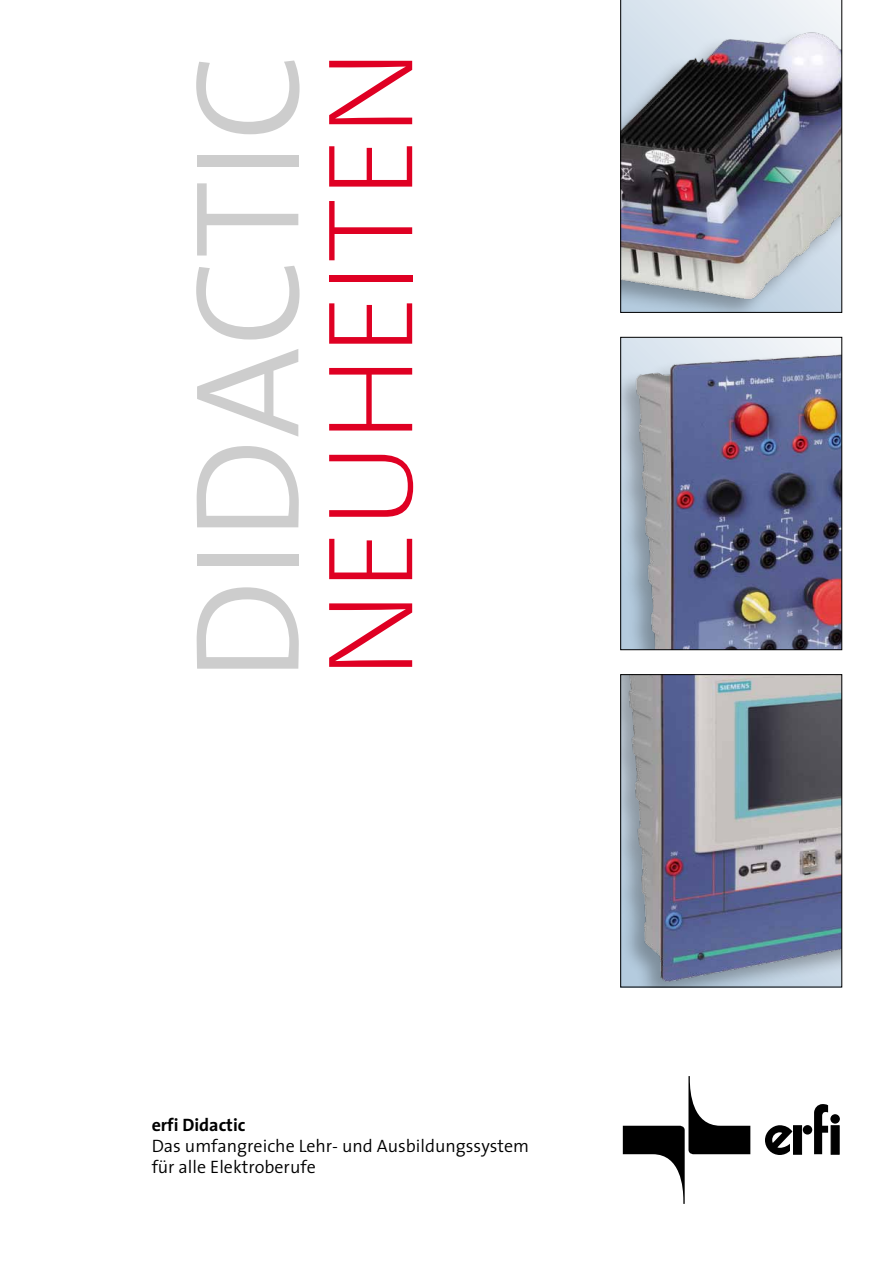
<style>
.page{position:relative;width:893px;height:1263px;background:#fff}
.page>*{position:absolute;margin:0;border:0;box-sizing:border-box;transform-origin:0 0}
.t1{font:300 150px "The Sans";color:#cdcdcd}
.t2{font:200 123px "The Sans";letter-spacing:-.005em;color:#df0023}
.t3{font:300 18px/21px "The Sans";color:#000}
.t4{font:700 18px "The Sans";color:#000}
</style>
<div class="page">
<svg style="left:623px;top:1076px;width:127px;height:128px"></svg>
<svg style="left:765px;top:1125px;width:27px;height:30px"></svg>
<div style="left:793px;top:1125px;width:9px;height:29px;background:#000"></div>
<div style="left:831px;top:1125px;width:8px;height:29px;background:#000;border:1px solid #000"></div>
<div style="left:803px;top:1125px;width:9px;height:9px;background:#000;border-radius:50%"></div>
<div style="left:830px;top:1114px;width:10px;height:10px;background:#000;border-radius:50%"></div>
<svg style="left:814px;top:1104px;width:14px;height:50px"></svg>
<img style="left:620px;top:0;width:222px;height:313px">
<img style="left:622px;top:676px;width:218px;height:309px">
<div style="left:620px;top:674px;width:222px;height:313px;border:1px solid #000"></div>
<img style="left:622px;top:339px;width:218px;height:309px">
<div style="left:620px;top:337px;width:222px;height:313px;border:1px solid #000"></div>
<h1 class="t1" style="left:123px;top:682px;width:631px;rotate:-90deg">DIDACTIC</h1>
<h2 class="t2" style="left:269px;top:679px;width:632px;rotate:-90deg">NEUHEITEN</h2>
<p class="t4" style="left:152px;top:1110px;width:95px">erfi Didactic</p>
<p class="t3" style="left:152px;top:1135px;width:379px">Das umfangreiche Lehr- und Ausbildungssystem für alle Elektroberufe</p>
</div>
